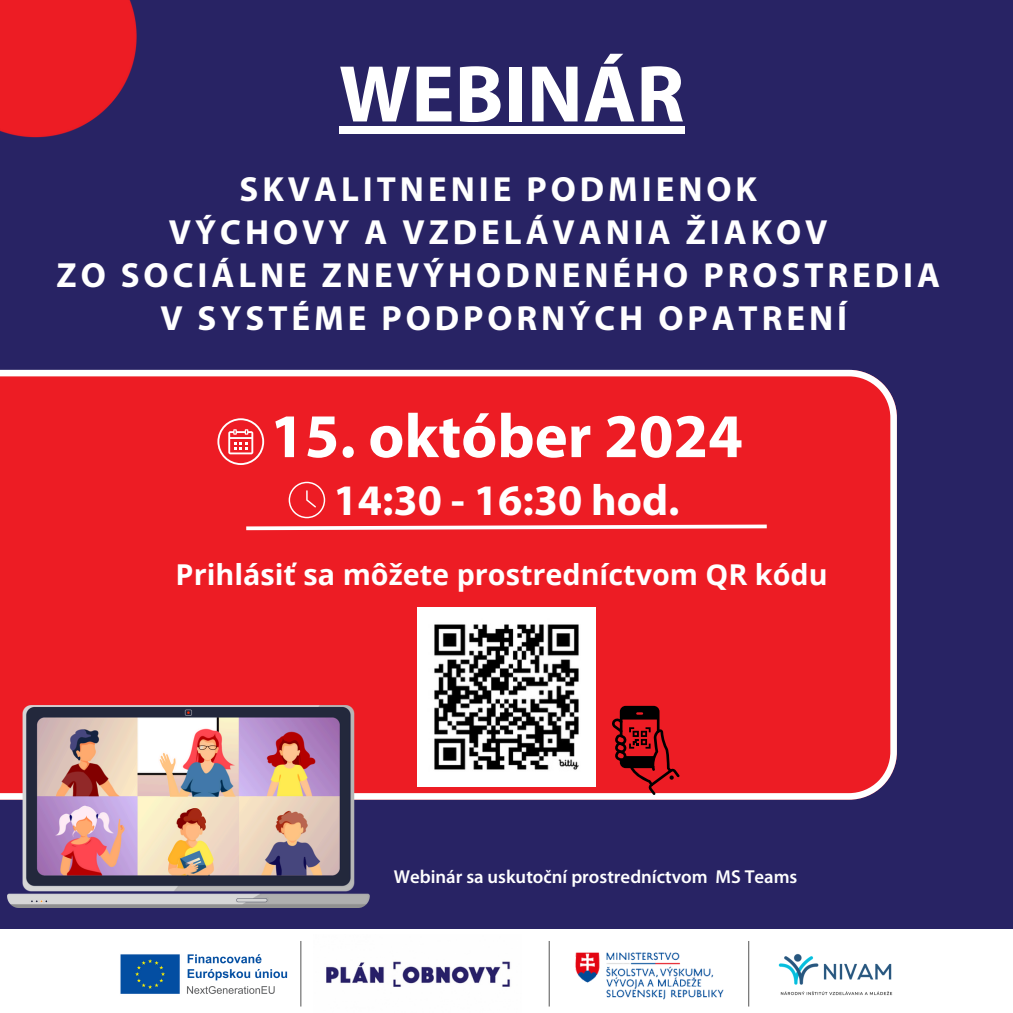
<style>
.page{position:relative;width:1013px;height:1013px;background:#fff}
.page>*{position:absolute;margin:0;border:0;box-sizing:border-box;transform-origin:0 0}
.t1{font:700 81.25px "Myriad Pro";color:#fff}
.t2{font:700 62.5px "Myriad Pro";color:#fff}
.t3{font:700 43.75px "Myriad Pro";color:#fff}
.t4{font:700 35px/43.1px "Myriad Pro";letter-spacing:.115em;color:#fff;text-align:center}
.t5{font:700 28.75px "Open Sans";color:#fff}
.t6{font:600 18.75px "Myriad Pro";color:#fff}
</style>
<div class="page">
<img style="left:120px;top:948px;width:182px;height:50px">
<hr style="left:300px;top:941px;width:1px;height:65px;background:#545454">
<img style="left:326px;top:961px;width:185px;height:26px">
<hr style="left:548px;top:941px;width:1px;height:65px;background:#545454">
<hr style="left:748px;top:941px;width:1px;height:65px;background:#545454">
<img style="left:778px;top:953px;width:115px;height:43px">
<img style="left:555px;top:928px;width:188px;height:72px">
<div style="left:0;top:0;width:1012px;height:928px;background:#282364"></div>
<img style="left:0;top:0;width:139px;height:141px">
<div style="left:0;top:370px;width:896px;height:429px;background:#ed1c24"></div>
<svg style="left:612px;top:706px;width:67px;height:89px;background:#a6181d"></svg>
<svg style="left:217px;top:418px;width:47px;height:47px;background:#f15359"></svg>
<svg style="left:242px;top:481px;width:528px;height:51px;background:#ee2e35"></svg>
<img style="left:417px;top:608px;width:178px;height:178px">
<div style="left:339px;top:126px;width:345px;height:8px;background:#fff"></div>
<img style="left:8px;top:706px;width:362px;height:201px">
<p class="t1" style="left:339px;top:60px;width:347px">WEBINÁR</p>
<p class="t4" style="left:56px;top:170px;width:885px">SKVALITNENIE PODMIENOK<br>VÝCHOVY A VZDELÁVANIA ŽIAKOV<br>ZO SOCIÁLNE ZNEVÝHODNENÉHO PROSTREDIA<br>V SYSTÉME PODPORNÝCH OPATRENÍ</p>
<h5 class="t2" style="left:270px;top:410px;width:474px">15. október 2024</h5>
<p class="t3" style="left:333px;top:482px;width:347px">14:30 - 16:30 hod.</p>
<p class="t5" style="left:176px;top:554px;width:653px">Prihlásiť sa môžete prostredníctvom QR kódu</p>
<p class="t6" style="left:394px;top:868px;width:405px">Webinár sa uskutoční prostredníctvom MS Teams</p>
</div>
